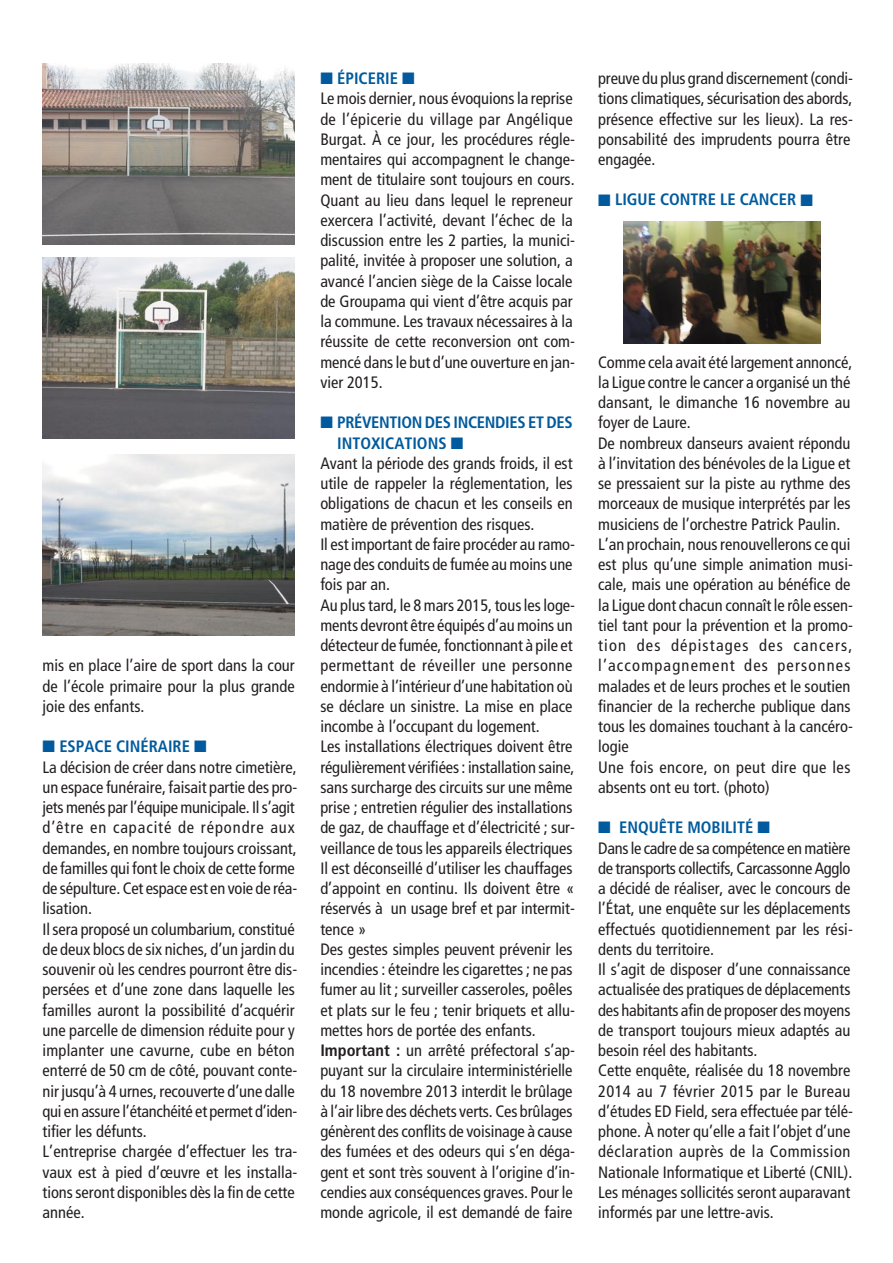
<style>
.page{position:relative;width:893px;height:1263px;background:#fff}
.page>*{position:absolute;margin:0;border:0;box-sizing:border-box;transform-origin:0 0}
.t1{font:condensed 16.5px/20.2px "Frutiger LT Std";color:#231f20}
.t2{font:700 condensed 16.5px "Frutiger LT Std";color:#005a9d}
.t3{font:condensed 16.5px "Frutiger LT Std";letter-spacing:.025em;color:#231f20}
.t4{font:700 condensed 16.5px "Frutiger LT Std";letter-spacing:-.02em;color:#005a9d}
.s1{color:#005a9d}
.s2{font-weight:700;color:#005a9d}
.s3{font-weight:700}
</style>
<div class="page">
<img style="left:43px;top:454px;width:252px;height:181px">
<img style="left:43px;top:64px;width:252px;height:181px">
<img style="left:43px;top:257px;width:252px;height:181px">
<img style="left:623px;top:221px;width:198px;height:122px">
<p class="t1" style="left:43px;top:657px;width:254px;text-align:justify">mis en place l’aire de sport dans la cour de l’école primaire pour la plus grande joie des enfants.</p>
<p class="t1" style="left:43px;top:738px;width:256px"><span class="s1">■</span> <span class="s2">ESPACE CINÉRAIRE</span> <span class="s1">■<br></span>La décision de créer dans notre cimetière, un espace funéraire, faisait partie des pro&shy;jets menés par l’équipe municipale. Il s’agit d’être en capacité de répondre aux demandes, en nombre toujours croissant, de familles qui font le choix de cette forme de sépulture. Cet espace est en voie de réa&shy;lisation.<br>Il sera proposé un columbarium, constitué de deux blocs de six niches, d’un jardin du souvenir où les cendres pourront être dis&shy;persées et d’une zone dans laquelle les familles auront la possibilité d’acquérir une parcelle de dimension réduite pour y implanter une cavurne, cube en béton enterré de 50 cm de côté, pouvant conte&shy;nir jusqu’à 4 urnes, recouverte d’une dalle qui en assure l’étanchéité et permet d’iden&shy;tifier les défunts.<br>L’entreprise chargée d’effectuer les tra&shy;vaux est à pied d’œuvre et les installa&shy;tions seront disponibles dès la fin de cette année.</p>
<p class="t1" style="left:320px;top:69px;width:256px"><span class="s1">■</span> <span class="s2">ÉPICERIE</span> <span class="s1">■<br></span>Le mois dernier, nous évoquions la reprise de l’épicerie du village par Angélique Burgat. À ce jour, les procédures régle&shy;mentaires qui accompagnent le change&shy;ment de titulaire sont toujours en cours.<br>Quant au lieu dans lequel le repreneur exercera l’activité, devant l’échec de la discussion entre les 2 parties, la munici&shy;palité, invitée à proposer une solution, a avancé l’ancien siège de la Caisse locale de Groupama qui vient d’être acquis par la commune. Les travaux nécessaires à la réussite de cette reconversion ont com&shy;mencé dans le but d’une ouverture en jan&shy;vier 2015.</p>
<p class="t4" style="left:320px;top:413px;width:254px">■ PRÉVENTION DES INCENDIES ET DES</p>
<p class="t2" style="left:337px;top:433px;width:128px">INTOXICATIONS ■</p>
<p class="t1" style="left:320px;top:454px;width:254px">Avant la période des grands froids, il est</p>
<p class="t1" style="left:320px;top:475px;width:254px">utile de rappeler la réglementation, les</p>
<p class="t1" style="left:320px;top:495px;width:254px">obligations de chacun et les conseils en</p>
<p class="t1" style="left:320px;top:515px;width:216px">matière de prévention des risques.</p>
<p class="t1" style="left:320px;top:535px;width:256px">Il est important de faire procéder au ramo-</p>
<p class="t1" style="left:320px;top:556px;width:254px">nage des conduits de fumée au moins une</p>
<p class="t1" style="left:320px;top:576px;width:71px">fois par an.</p>
<p class="t1" style="left:320px;top:596px;width:256px">Au plus tard, le 8 mars 2015, tous les loge-</p>
<p class="t1" style="left:320px;top:616px;width:254px">ments devront être équipés d’au moins un</p>
<p class="t1" style="left:320px;top:637px;width:254px">détecteur de fumée, fonctionnant à pile et</p>
<p class="t3" style="left:320px;top:659px;width:254px">permettant de réveiller une personne</p>
<p class="t1" style="left:320px;top:677px;width:254px">endormie à l’intérieur d’une habitation où</p>
<p class="t1" style="left:320px;top:697px;width:254px">se déclare un sinistre. La mise en place</p>
<p class="t1" style="left:320px;top:718px;width:221px">incombe à l’occupant du logement.</p>
<p class="t1" style="left:320px;top:738px;width:254px">Les installations électriques doivent être</p>
<p class="t1" style="left:320px;top:758px;width:256px">régulièrement vérifiées : installation saine,</p>
<p class="t1" style="left:320px;top:778px;width:254px">sans surcharge des circuits sur une même</p>
<p class="t1" style="left:320px;top:799px;width:254px">prise ; entretien régulier des installations</p>
<p class="t1" style="left:320px;top:819px;width:256px">de gaz, de chauffage et d’électricité ; sur-</p>
<p class="t1" style="left:320px;top:839px;width:254px">veillance de tous les appareils électriques</p>
<p class="t1" style="left:320px;top:859px;width:254px">Il est déconseillé d’utiliser les chauffages</p>
<p class="t1" style="left:320px;top:880px;width:255px">d’appoint en continu. Ils doivent être «</p>
<p class="t1" style="left:320px;top:900px;width:256px">réservés à un usage bref et par intermit-</p>
<p class="t1" style="left:320px;top:920px;width:47px">tence »</p>
<p class="t1" style="left:320px;top:940px;width:254px">Des gestes simples peuvent prévenir les</p>
<p class="t1" style="left:320px;top:961px;width:254px">incendies : éteindre les cigarettes ; ne pas</p>
<p class="t1" style="left:320px;top:981px;width:254px">fumer au lit ; surveiller casseroles, poêles</p>
<p class="t1" style="left:320px;top:1001px;width:256px">et plats sur le feu ; tenir briquets et allu-</p>
<p class="t1" style="left:320px;top:1021px;width:217px">mettes hors de portée des enfants.</p>
<p class="t1" style="left:320px;top:1042px;width:256px"><span class="s3">Important :</span> un arrêté préfectoral s’ap-</p>
<p class="t1" style="left:320px;top:1062px;width:254px">puyant sur la circulaire interministérielle</p>
<p class="t1" style="left:320px;top:1082px;width:254px">du 18 novembre 2013 interdit le brûlage</p>
<p class="t1" style="left:320px;top:1102px;width:254px">à l’air libre des déchets verts. Ces brûlages</p>
<p class="t1" style="left:320px;top:1123px;width:254px">génèrent des conflits de voisinage à cause</p>
<p class="t1" style="left:320px;top:1143px;width:256px">des fumées et des odeurs qui s’en déga-</p>
<p class="t1" style="left:320px;top:1163px;width:256px">gent et sont très souvent à l’origine d’in-</p>
<p class="t1" style="left:320px;top:1183px;width:254px">cendies aux conséquences graves. Pour le</p>
<p class="t1" style="left:320px;top:1204px;width:254px">monde agricole, il est demandé de faire</p>
<p class="t1" style="left:598px;top:70px;width:256px">preuve du plus grand discernement (condi&shy;tions climatiques, sécurisation des abords, présence effective sur les lieux). La res&shy;ponsabilité des imprudents pourra être engagée.</p>
<p class="t2" style="left:598px;top:190px;width:216px">■ LIGUE CONTRE LE CANCER ■</p>
<p class="t1" style="left:598px;top:353px;width:256px">Comme cela avait été largement annoncé, la Ligue contre le cancer a organisé un thé dansant, le dimanche 16 novembre au foyer de Laure.<br>De nombreux danseurs avaient répondu à l’invitation des bénévoles de la Ligue et se pressaient sur la piste au rythme des morceaux de musique interprétés par les musiciens de l’orchestre Patrick Paulin.<br>L’an prochain, nous renouvellerons ce qui est plus qu’une simple animation musi&shy;cale, mais une opération au bénéfice de la Ligue dont chacun connaît le rôle essen&shy;tiel tant pour la prévention et la promo&shy;tion des dépistages des cancers, l’accompagnement des personnes malades et de leurs proches et le soutien financier de la recherche publique dans tous les domaines touchant à la cancéro&shy;logie<br>Une fois encore, on peut dire que les absents ont eu tort. (photo)</p>
<p class="t1" style="left:598px;top:819px;width:256px"><span class="s1">■</span> <span class="s2">ENQUÊTE MOBILITÉ</span> <span class="s1">■<br></span>Dans le cadre de sa compétence en matière de transports collectifs, Carcassonne Agglo a décidé de réaliser, avec le concours de l’État, une enquête sur les déplacements effectués quotidiennement par les rési&shy;dents du territoire.<br>Il s’agit de disposer d’une connaissance actualisée des pratiques de déplacements des habitants afin de proposer des moyens de transport toujours mieux adaptés au besoin réel des habitants.<br>Cette enquête, réalisée du 18 novembre 2014 au 7 février 2015 par le Bureau d’études ED Field, sera effectuée par télé&shy;phone. À noter qu’elle a fait l’objet d’une déclaration auprès de la Commission Nationale Informatique et Liberté (CNIL).<br>Les ménages sollicités seront auparavant informés par une lettre-avis.</p>
</div>
